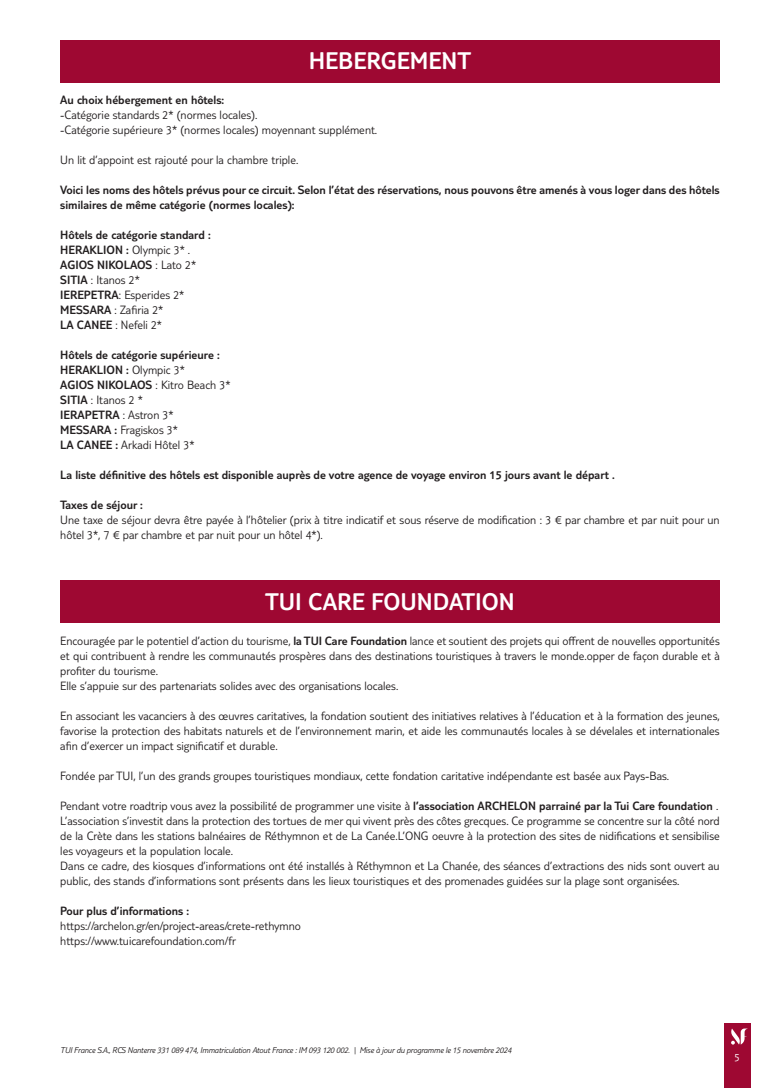
<style>
.page{position:relative;width:780px;height:1088px;background:#fff}
.page>*{position:absolute;margin:0;border:0;box-sizing:border-box;transform-origin:0 0}
.t1{font:300 25px "TUI Type";color:#fff}
.t2{font:300 12.5px/15px "TUI Type";color:#231f20}
.t3{font:300 12.5px/15px "TUI Type";color:#231f20}
.t4{font:300 11.25px "TUI Type";color:#fff}
.t5{font:italic 300 8.75px "TUI Type";letter-spacing:-.02em;color:#231f20}
.s1{font-style:inherit}
</style>
<div class="page">
<div style="left:724px;top:1023px;width:26px;height:65px;background:#9e0832"></div>
<svg style="left:731px;top:1028px;width:17px;height:16px"></svg>
<div style="left:60px;top:40px;width:659px;height:42px;background:#9e0832"></div>
<div style="left:60px;top:580px;width:659px;height:42px;background:#9e0832"></div>
<h1 class="t1" style="left:309px;top:47px;width:164px">HEBERGEMENT</h1>
<p class="t3" style="left:60px;top:92px;width:165px">Au choix hébergement en hôtels:</p>
<p class="t2" style="left:60px;top:107px;width:318px">-Catégorie standards 2* (normes locales).<br>-Catégorie supérieure 3* (normes locales) moyennant supplément.</p>
<p class="t2" style="left:60px;top:152px;width:239px">Un lit d’appoint est rajouté pour la chambre triple.</p>
<p class="t3" style="left:60px;top:182px;width:661px">Voici les noms des hôtels prévus pour ce circuit. Selon l’état des réservations, nous pouvons être amenés à vous loger dans des hôtels similaires de même catégorie (normes locales):</p>
<p class="t3" style="left:60px;top:227px;width:152px">Hôtels de catégorie standard :<br>HERAKLION : <span class="s1">Olympic 3* .<br></span>AGIOS NIKOLAOS <span class="s1">: Lato 2*<br></span>SITIA <span class="s1">: Itanos 2*<br></span>IEREPETRA<span class="s1">: Esperides 2*<br></span>MESSARA <span class="s1">: Zafiria 2*<br></span>LA CANEE <span class="s1">: Nefeli 2*</span></p>
<p class="t3" style="left:60px;top:347px;width:172px">Hôtels de catégorie supérieure :<br>HERAKLION : <span class="s1">Olympic 3*<br></span>AGIOS NIKOLAOS <span class="s1">: Kitro Beach 3*<br></span>SITIA <span class="s1">: Itanos 2 *<br></span>IERAPETRA <span class="s1">: Astron 3*<br></span>MESSARA : <span class="s1">Fragiskos 3*<br></span>LA CANEE : <span class="s1">Arkadi Hôtel 3*</span></p>
<p class="t3" style="left:60px;top:467px;width:556px">La liste définitive des hôtels est disponible auprès de votre agence de voyage environ 15 jours avant le départ .</p>
<p class="t3" style="left:60px;top:497px;width:84px">Taxes de séjour :</p>
<p class="t2" style="left:60px;top:512px;width:661px">Une taxe de séjour devra être payée à l’hôtelier (prix à titre indicatif et sous réserve de modification : 3 € par chambre et par nuit pour un hôtel 3*, 7 € par chambre et par nuit pour un hôtel 4*).</p>
<h1 class="t1" style="left:265px;top:587px;width:251px">TUI CARE FOUNDATION</h1>
<p class="t2" style="left:60px;top:633px;width:661px">Encouragée par le potentiel d’action du tourisme, <span class="s1">la TUI Care Foundation</span> lance et soutient des projets qui offrent de nouvelles opportunités et qui contribuent à rendre les communautés prospères dans des destinations touristiques à travers le monde.opper de façon durable et à profiter du tourisme.<br>Elle s’appuie sur des partenariats solides avec des organisations locales.</p>
<p class="t2" style="left:60px;top:708px;width:661px;text-align:justify">En associant les vacanciers à des œuvres caritatives, la fondation soutient des initiatives relatives à l’éducation et à la formation des jeunes, favorise la protection des habitats naturels et de l’environnement marin, et aide les communautés locales à se dévelales et internationales afin d’exercer un impact significatif et durable.</p>
<p class="t2" style="left:60px;top:768px;width:610px">Fondée par TUI, l’un des grands groupes touristiques mondiaux, cette fondation caritative indépendante est basée aux Pays-Bas.</p>
<p class="t2" style="left:60px;top:798px;width:661px">Pendant votre roadtrip vous avez la possibilité de programmer une visite à <span class="s1">l’association ARCHELON parrainé par la Tui Care foundation</span> .<br>L’association s’investit dans la protection des tortues de mer qui vivent près des côtes grecques. Ce programme se concentre sur la côté nord de la Crète dans les stations balnéaires de Réthymnon et de La Canée.L’ONG oeuvre à la protection des sites de nidifications et sensibilise les voyageurs et la population locale.<br>Dans ce cadre, des kiosques d’informations ont été installés à Réthymnon et La Chanée, des séances d’extractions des nids sont ouvert au public, des stands d’informations sont présents dans les lieux touristiques et des promenades guidées sur la plage sont organisées.</p>
<p class="t3" style="left:60px;top:903px;width:130px">Pour plus d’informations :</p>
<p class="t2" style="left:60px;top:918px;width:242px">https://archelon.gr/en/project-areas/crete-rethymno https://www.tuicarefoundation.com/fr</p>
<p class="t5" style="left:60px;top:1045px;width:452px">TUI France S.A., RCS Nanterre 331 089 474, Immatriculation Atout France : IM 093 120 002. | Mise à jour du programme le 15 novembre 2024</p>
<p class="t4" style="left:734px;top:1050px;width:7px">5</p>
</div>
